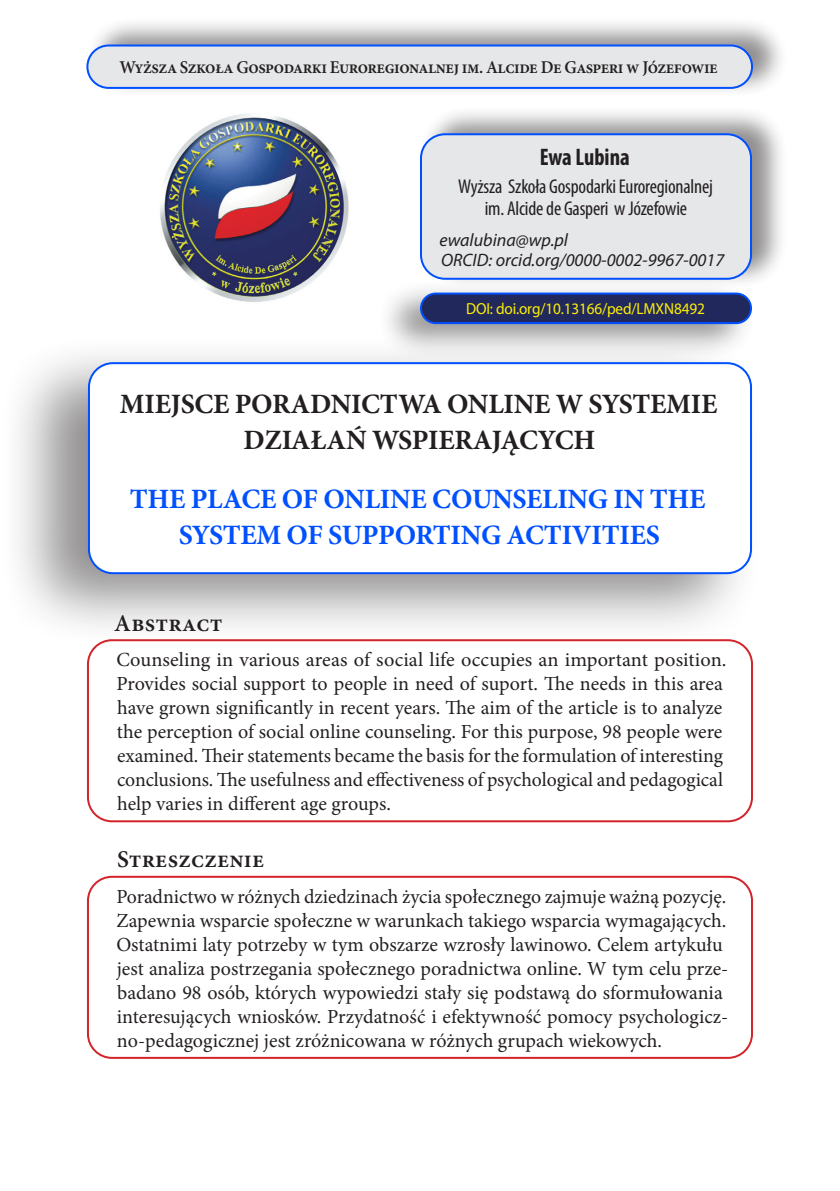
<style>
.page{position:relative;width:840px;height:1191px;background:#fff}
.page>*{position:absolute;margin:0;border:0;box-sizing:border-box;transform-origin:0 0}
.Tytuł_-ARTICLE{font:700 28px/36px "Minion Pro";letter-spacing:-.01em;color:#0050ff;text-align:center}
.Tytuł_-ARTICLE_PL{font:700 28px/36px "Minion Pro";letter-spacing:-.01em;color:#231f20;text-align:center}
.Tytuł_-_ABSTRACT{font:600 24px "Minion Pro";letter-spacing:.01em;color:#231f20}
.Autor{font:700 condensed 24px "Myriad Pro";color:#231f20;scale:.95 1}
.Abstarct_pol{font:20px/24px "Minion Pro";letter-spacing:.005em;color:#231f20}
.Abstarct_ang{font:20px/24px "Minion Pro";color:#231f20}
.Ramka_autorska_-_afi{font:condensed 20px/22px "Myriad Pro";letter-spacing:-.01em;color:#231f20;text-align:center}
.Pagina-dolna{font:600 18px "Minion Pro";letter-spacing:-.03em;color:#231f20;scale:.95 1}
.Ramka_autorska_-_ORC{font:italic 18px "Myriad Pro";color:#231f20}
.Ramka_autorska_-_ema{font:italic 18px "Myriad Pro";color:#231f20}
.IC_-_Fiolet_numer{font:16px "Myriad Pro";letter-spacing:-.01em;color:#fff101;scale:.95 1}
</style>
<div class="page">
<div style="left:85px;top:16px;width:703px;height:82px;background:#231f20;opacity:.5"></div>
<div style="left:87px;top:45px;width:664px;height:43px;background:#e6e7e9;border-radius:21px"></div>
<div style="left:86px;top:44px;width:666px;height:45px;border:2px solid #0050ff;border-radius:21px"></div>
<div style="left:418px;top:105px;width:369px;height:184px;background:#231f20;opacity:.5"></div>
<div style="left:421px;top:134px;width:329px;height:145px;background:#e6e7e9;border-radius:24px"></div>
<div style="left:420px;top:133px;width:331px;height:147px;border:2px solid #0050ff;border-radius:24px"></div>
<img style="left:160px;top:114px;width:189px;height:188px">
<div style="left:376px;top:279px;width:379px;height:82px;background:#231f20;opacity:.5"></div>
<div style="left:421px;top:293px;width:329px;height:30px;background:#21285c;border-radius:15px"></div>
<div style="left:420px;top:292px;width:331px;height:32px;border:2px solid #0050ff;border-radius:15px"></div>
<div style="left:0;top:334px;width:763px;height:313px;background:#231f20;opacity:.5"></div>
<div style="left:89px;top:363px;width:661px;height:210px;background:#fff;border-radius:24px"></div>
<div style="left:88px;top:362px;width:663px;height:212px;border:2px solid #0050ff;border-radius:24px"></div>
<div style="left:87px;top:639px;width:665px;height:183px;border:2px solid #d3242b;border-radius:24px"></div>
<div style="left:87px;top:875px;width:665px;height:183px;border:2px solid #d3242b;border-radius:24px"></div>
<p class="Pagina-dolna" style="left:120px;top:55px;width:631px">Wyższa Szkoła Gospodarki Euroregionalnej im. Alcide De Gasperi w Józefowie</p>
<p class="Autor" style="left:539px;top:142px;width:96px">Ewa Lubina</p>
<p class="Ramka_autorska_-_afi" style="left:458px;top:175px;width:256px">Wyższa Szkoła Gospodarki Euroregionalnej im. Alcide de Gasperi w Józefowie</p>
<p class="Ramka_autorska_-_ema" style="left:439px;top:229px;width:130px">ewalubina@wp.pl</p>
<p class="Ramka_autorska_-_ORC" style="left:441px;top:248px;width:284px">ORCID: orcid.org/0000-0002-9967-0017</p>
<p class="IC_-_Fiolet_numer" style="left:466px;top:299px;width:252px">DOI: doi.org/10.13166/ped/LMXN8492</p>
<p class="Tytuł_-ARTICLE_PL" style="left:120px;top:386px;width:598px">MIEJSCE PORADNICTWA ONLINE W SYSTEMIE<br>DZIAŁAŃ WSPIERAJĄCYCH</p>
<p class="Tytuł_-ARTICLE" style="left:130px;top:480px;width:576px">THE PLACE OF ONLINE COUNSELING IN THE<br>SYSTEM OF SUPPORTING ACTIVITIES</p>
<p class="Tytuł_-_ABSTRACT" style="left:114px;top:606px;width:110px">Abstract</p>
<p class="Abstarct_ang" style="left:116px;top:648px;width:611px">Counseling in various areas of social life occupies an important position.<br>Provides social support to people in need of suport. The needs in this area have grown significantly in recent years. The aim of the article is to analyze the perception of social online counseling. For this purpose, 98 people were examined. Their statements became the basis for the formulation of interesting conclusions. The usefulness and effectiveness of psychological and pedagogical help varies in different age groups.</p>
<p class="Tytuł_-_ABSTRACT" style="left:117px;top:843px;width:149px">Streszczenie</p>
<p class="Abstarct_pol" style="left:116px;top:884px;width:613px">Poradnictwo w różnych dziedzinach życia społecznego zajmuje ważną pozycję.<br>Zapewnia wsparcie społeczne w warunkach takiego wsparcia wymagających.<br>Ostatnimi laty potrzeby w tym obszarze wzrosły lawinowo. Celem artykułu jest analiza postrzegania społecznego poradnictwa online. W tym celu prze&shy;badano 98 osób, których wypowiedzi stały się podstawą do sformułowania interesujących wniosków. Przydatność i efektywność pomocy psychologicz&shy;no-pedagogicznej jest zróżnicowana w różnych grupach wiekowych.</p>
</div>
